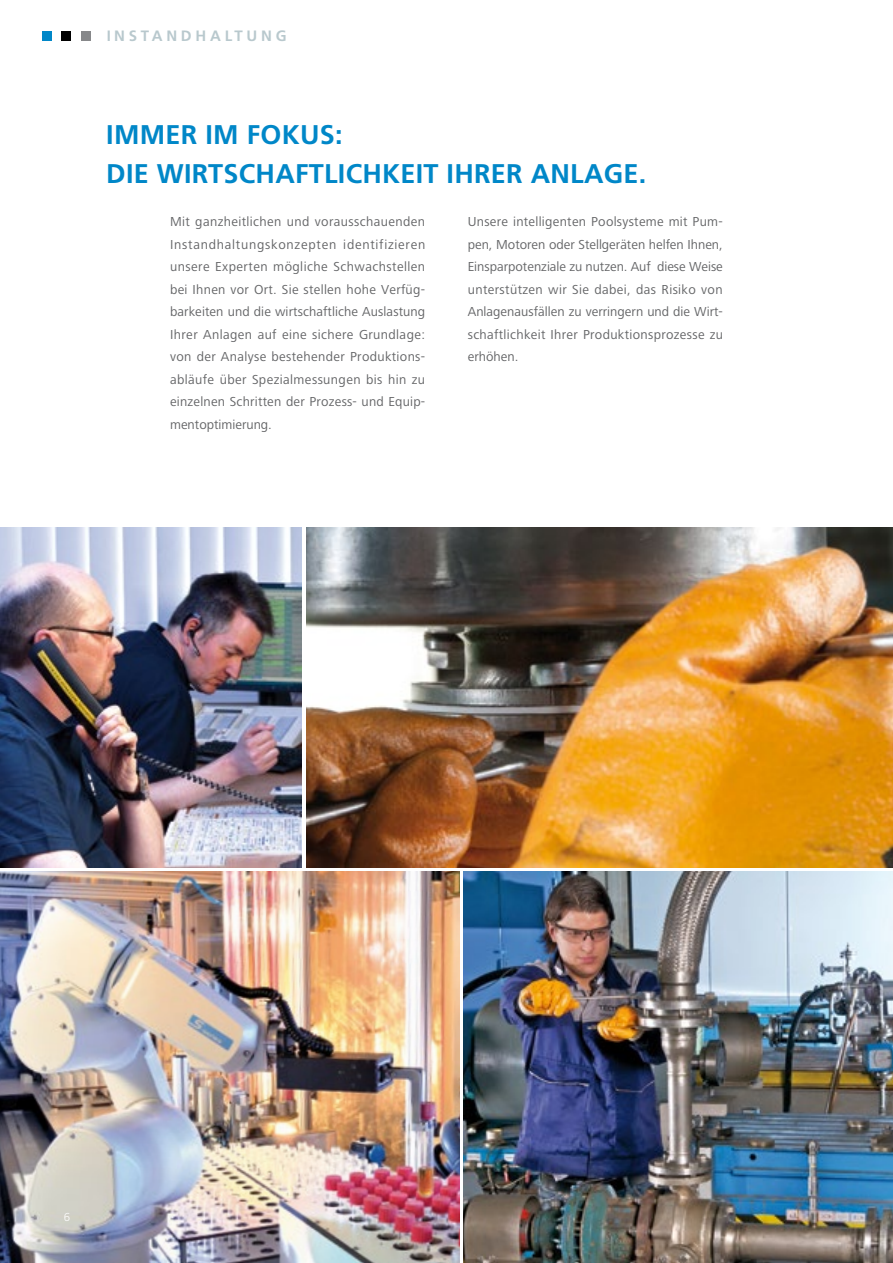
<style>
.page{position:relative;width:893px;height:1263px;background:#fff}
.page>*{position:absolute;margin:0;border:0;box-sizing:border-box;transform-origin:0 0}
.t1{font:700 27px/39px "Frutiger LT Pro";letter-spacing:.01em;color:#0087c8}
.t2{font:700 15px "Frutiger LT Pro";letter-spacing:.25em;color:#a7bbc1}
.t3{font:13.5px/22.5px "Frutiger Next LT";letter-spacing:.015em;color:#646567;text-align:justify}
.t4{font:300 12px "Frutiger Next LT";color:#fff}
</style>
<div class="page">
<img style="left:306px;top:527px;width:587px;height:340px">
<img style="left:0;top:527px;width:302px;height:340px">
<img style="left:0;top:872px;width:459px;height:391px">
<img style="left:463px;top:872px;width:430px;height:391px">
<div style="left:43px;top:31px;width:9px;height:10px;background:#0087c8"></div>
<div style="left:62px;top:31px;width:9px;height:10px;background:#000"></div>
<div style="left:81px;top:31px;width:9px;height:10px;background:#87888a"></div>
<p class="t2" style="left:106px;top:27px;width:182px">INSTANDHALTUNG</p>
<h1 class="t1" style="left:106px;top:115px;width:542px">IMMER IM FOKUS:<br>DIE WIRTSCHAFTLICHKEIT IHRER ANLAGE.</h1>
<p class="t3" style="left:170px;top:211px;width:257px">Mit ganzheitlichen und vorausschauenden Instandhaltungskonzepten identifizieren unsere Experten mögliche Schwachstellen bei Ihnen vor Ort. Sie stellen hohe Verfüg&shy;barkeiten und die wirtschaftliche Auslastung Ihrer Anlagen auf eine sichere Grundlage: von der Analyse bestehender Produktions&shy;abläufe über Spezialmessungen bis hin zu einzelnen Schritten der Prozess- und Equip&shy;mentoptimierung.</p>
<p class="t3" style="left:468px;top:211px;width:257px">Unsere intelligenten Poolsysteme mit Pum&shy;pen, Motoren oder Stellgeräten helfen Ihnen, Einsparpotenziale zu nutzen. Auf diese Weise unterstützen wir Sie dabei, das Risiko von Anlagenausfällen zu verringern und die Wirt&shy;schaftlichkeit Ihrer Produktionsprozesse zu erhöhen.</p>
<p class="t4" style="left:64px;top:1210px;width:8px">6</p>
</div>
